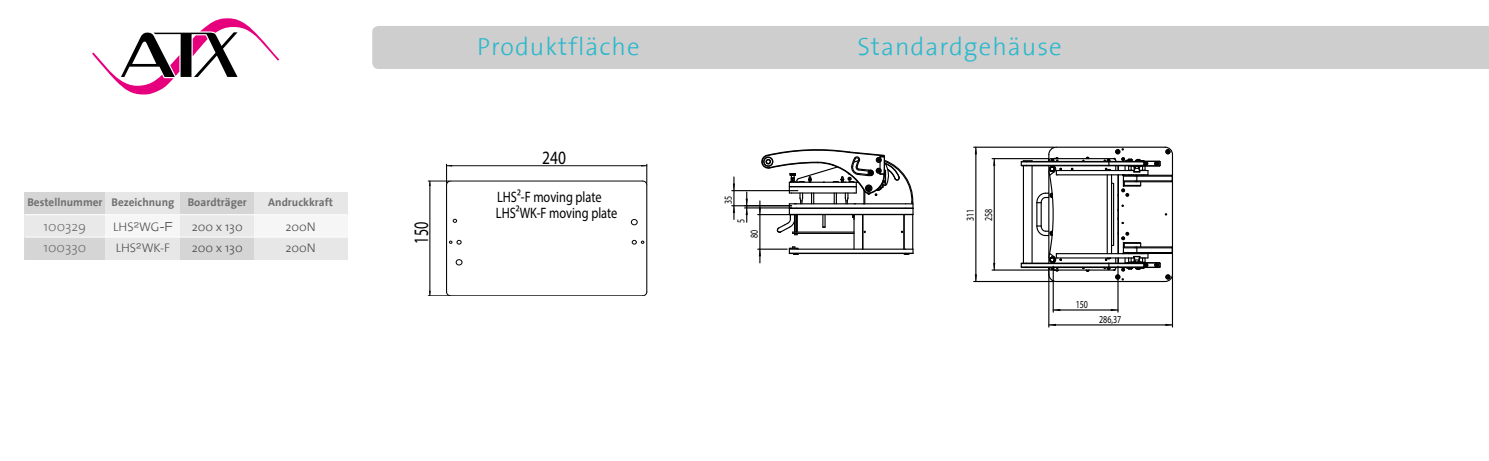
<style>
.page{position:relative;width:1489px;height:461px;background:#fff}
.page>*{position:absolute;margin:0;border:0;box-sizing:border-box;transform-origin:0 0}
.t1{font:300 25px "The Sans";letter-spacing:.04em;color:#29b8cc}
.t2{font:20.62px "Myriad Pro";color:#000;scale:.69 1}
.t3{font:18.88px "Myriad Pro";color:#000;scale:.82 1}
.t4{font:15.12px "Myriad Pro";color:#000;scale:.82 1}
.t5{font:300 13.75px "The Sans";color:#706f6f}
.t6{font:300 12.5px "The Sans";color:#4a4a49}
.t7{font:700 11.25px "The Sans";color:#706f6f}
.t8{font:10.62px/18.4px "Myriad Pro";color:#000;scale:.75 1}
.s1{font-family:"Helvetica Neue LT Pro";font-stretch:expanded}
</style>
<div class="page">
<div style="left:372px;top:26px;width:1116px;height:43px;background:#cecece"></div>
<svg style="left:92px;top:18px;width:187px;height:76px"></svg>
<hr style="left:429px;top:181px;width:1px;height:115px;background:#000">
<hr style="left:446px;top:165px;width:200px;height:1px;background:#000">
<hr style="left:450px;top:295px;width:192px;height:1px;background:#000">
<hr style="left:450px;top:181px;width:192px;height:1px;background:#000">
<svg style="left:428px;top:291px;width:23px;height:5px"></svg>
<hr style="left:446px;top:185px;width:1px;height:107px;background:#000">
<svg style="left:428px;top:164px;width:24px;height:22px"></svg>
<svg style="left:449px;top:240px;width:12px;height:4px"></svg>
<svg style="left:641px;top:164px;width:6px;height:21px"></svg>
<svg style="left:631px;top:219px;width:6px;height:6px"></svg>
<svg style="left:456px;top:259px;width:6px;height:6px"></svg>
<hr style="left:646px;top:185px;width:1px;height:107px;background:#000">
<svg style="left:632px;top:240px;width:12px;height:4px"></svg>
<div style="left:25px;top:192px;width:322px;height:23px;background:#e7e7e7"></div>
<div style="left:25px;top:192px;width:80px;height:23px;background:#d4d4d4"></div>
<div style="left:25px;top:215px;width:322px;height:22px;background:#f6f6f6"></div>
<div style="left:25px;top:215px;width:80px;height:22px;background:#e8e8e8"></div>
<div style="left:181px;top:192px;width:73px;height:23px;background:#d4d4d4"></div>
<div style="left:181px;top:215px;width:73px;height:22px;background:#e8e8e8"></div>
<hr style="left:25px;top:214px;width:322px;height:1px;background:#fff">
<div style="left:25px;top:237px;width:322px;height:22px;background:#e7e7e7"></div>
<div style="left:25px;top:237px;width:80px;height:22px;background:#d4d4d4"></div>
<div style="left:181px;top:237px;width:73px;height:22px;background:#d4d4d4"></div>
<hr style="left:25px;top:237px;width:322px;height:1px;background:#fff">
<hr style="left:1050px;top:158px;width:63px;height:1px;background:#000">
<hr style="left:1112px;top:183px;width:2px;height:62px;background:#000">
<hr style="left:1050px;top:269px;width:63px;height:1px;background:#000">
<hr style="left:1117px;top:175px;width:1px;height:78px;background:#000">
<hr style="left:1056px;top:147px;width:109px;height:1px;background:#000">
<hr style="left:1171px;top:154px;width:1px;height:120px;background:#000">
<hr style="left:1056px;top:281px;width:109px;height:1px;background:#000">
<svg style="left:1081px;top:268px;width:9px;height:4px"></svg>
<svg style="left:1082px;top:156px;width:8px;height:5px"></svg>
<svg style="left:1117px;top:204px;width:6px;height:7px"></svg>
<svg style="left:1117px;top:217px;width:6px;height:7px"></svg>
<hr style="left:1106px;top:175px;width:1px;height:78px;background:#000">
<hr style="left:1110px;top:175px;width:2px;height:78px;background:#000">
<hr style="left:1057px;top:174px;width:71px;height:1px;background:#000">
<hr style="left:1057px;top:170px;width:71px;height:1px;background:#000">
<hr style="left:1057px;top:253px;width:71px;height:1px;background:#000">
<hr style="left:1057px;top:257px;width:71px;height:1px;background:#000">
<hr style="left:1026px;top:161px;width:82px;height:1px;background:#000">
<hr style="left:1026px;top:165px;width:82px;height:1px;background:#000">
<hr style="left:1026px;top:266px;width:82px;height:1px;background:#000">
<hr style="left:1026px;top:267px;width:82px;height:1px;background:#000">
<hr style="left:1026px;top:262px;width:82px;height:2px;background:#000">
<svg style="left:1103px;top:146px;width:70px;height:51px"></svg>
<svg style="left:1103px;top:232px;width:70px;height:50px"></svg>
<svg style="left:1019px;top:146px;width:43px;height:136px"></svg>
<hr style="left:853px;top:214px;width:1px;height:35px;background:#000">
<hr style="left:912px;top:214px;width:1px;height:35px;background:#000">
<hr style="left:903px;top:214px;width:1px;height:35px;background:#000">
<hr style="left:862px;top:214px;width:1px;height:35px;background:#000">
<svg style="left:788px;top:246px;width:12px;height:9px"></svg>
<hr style="left:796px;top:253px;width:109px;height:1px;background:#000">
<hr style="left:796px;top:248px;width:109px;height:2px;background:#000">
<svg style="left:902px;top:248px;width:11px;height:7px"></svg>
<hr style="left:992px;top:269px;width:56px;height:1px;background:#000">
<hr style="left:992px;top:158px;width:56px;height:1px;background:#000">
<hr style="left:993px;top:159px;width:1px;height:111px;background:#000">
<hr style="left:973px;top:147px;width:80px;height:1px;background:#000">
<hr style="left:973px;top:281px;width:80px;height:1px;background:#000">
<hr style="left:975px;top:147px;width:1px;height:134px;background:#000">
<hr style="left:1048px;top:270px;width:1px;height:57px;background:#000">
<hr style="left:1171px;top:276px;width:1px;height:51px;background:#000">
<hr style="left:1048px;top:324px;width:124px;height:1px;background:#000">
<hr style="left:1117px;top:266px;width:1px;height:46px;background:#000">
<hr style="left:1052px;top:266px;width:1px;height:46px;background:#000">
<hr style="left:1053px;top:309px;width:64px;height:1px;background:#000">
<hr style="left:744px;top:207px;width:47px;height:1px;background:#000">
<svg style="left:745px;top:192px;width:2px;height:30px"></svg>
<hr style="left:731px;top:205px;width:60px;height:1px;background:#000">
<hr style="left:731px;top:190px;width:66px;height:1px;background:#000">
<svg style="left:732px;top:177px;width:3px;height:42px"></svg>
<hr style="left:757px;top:248px;width:30px;height:2px;background:#000">
<hr style="left:757px;top:214px;width:37px;height:1px;background:#000">
<svg style="left:758px;top:249px;width:3px;height:14px"></svg>
<hr style="left:759px;top:214px;width:1px;height:35px;background:#000">
<svg style="left:758px;top:149px;width:155px;height:87px"></svg>
<p class="t7" style="left:27px;top:192px;width:148px">Bestellnummer Bezeichnung</p>
<p class="t5" style="left:44px;top:214px;width:44px">100329</p>
<p class="t6" style="left:113px;top:216px;width:61px">LHS<span class="s1">²</span>WG<span class="s1">-F</span></p>
<p class="t7" style="left:188px;top:192px;width:61px">Boardträger</p>
<p class="t7" style="left:268px;top:192px;width:66px">Andruckkraft</p>
<p class="t6" style="left:192px;top:216px;width:53px">200 x 130</p>
<p class="t6" style="left:285px;top:216px;width:32px">200N</p>
<p class="t5" style="left:44px;top:236px;width:44px">100330</p>
<p class="t6" style="left:116px;top:237px;width:56px">LHS<span class="s1">²</span>WK-F</p>
<p class="t6" style="left:192px;top:237px;width:53px">200 x 130</p>
<p class="t6" style="left:285px;top:237px;width:32px">200N</p>
<h2 class="t2" style="left:408px;top:244px;width:33px;rotate:-90deg">150</h2>
<h1 class="t1" style="left:477px;top:26px;width:164px">Produktfläche</h1>
<h1 class="t1" style="left:857px;top:26px;width:206px">Standardgehäuse</h1>
<h3 class="t3" style="left:542px;top:146px;width:30px">240</h3>
<h3 class="t4" style="left:497px;top:187px;width:129px">LHS²-F moving plate</h3>
<h3 class="t4" style="left:496px;top:204px;width:150px">LHS²WK-F moving plate</h3>
<p class="t8" style="left:718px;top:204px;width:12px;rotate:-90deg">35</p>
<p class="t8" style="left:731px;top:223px;width:7px;rotate:-90deg">5</p>
<p class="t8" style="left:744px;top:238px;width:12px;rotate:-90deg">80</p>
<p class="t8" style="left:960px;top:221px;width:18px;rotate:-90deg">311<br>258</p>
<p class="t8" style="left:1075px;top:295px;width:18px">150</p>
<p class="t8" style="left:1099px;top:310px;width:31px">286,37</p>
</div>
